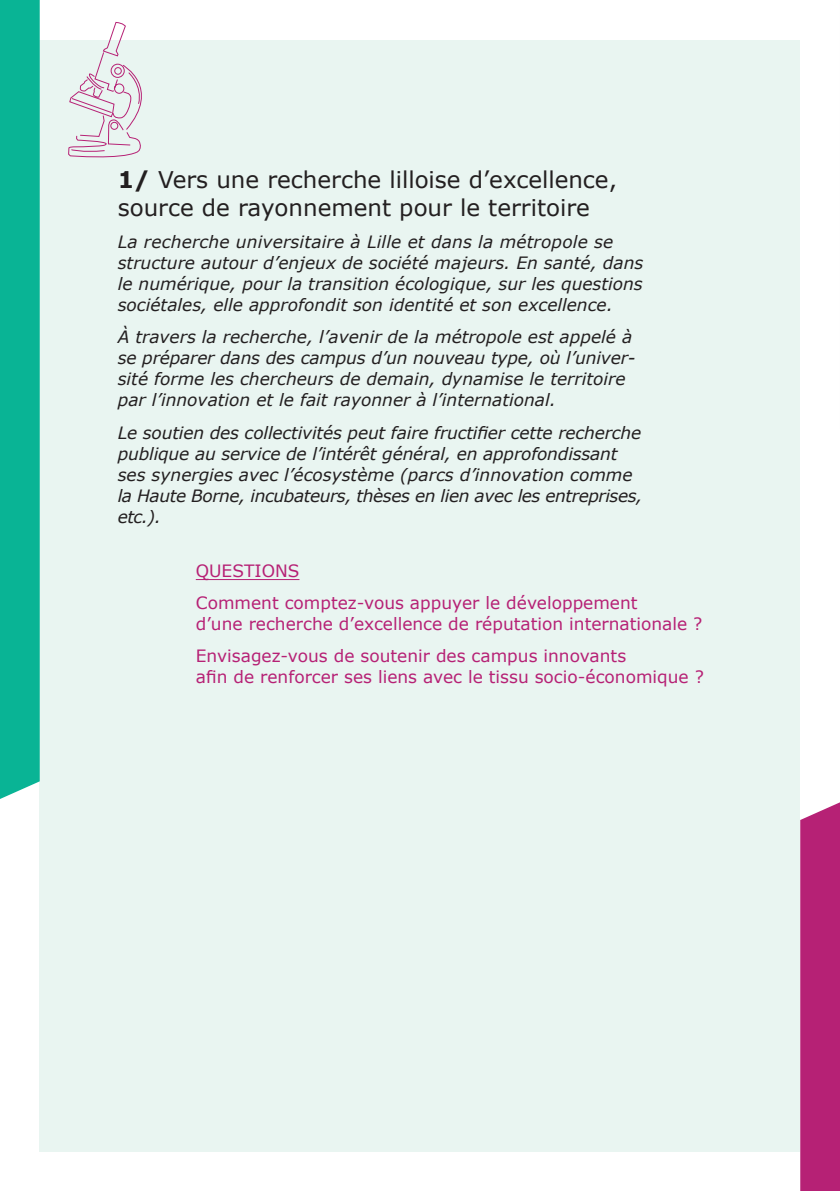
<style>
.page{position:relative;width:840px;height:1191px;background:#fff}
.page>*{position:absolute;margin:0;border:0;box-sizing:border-box;transform-origin:0 0}
.t1{font:23px/28px "Verdana";color:#231f20}
.t2{font:italic 17px/21px "Verdana";color:#231f20}
.t3{font:17px/32.4px "Verdana";color:#b62175}
.s1{font-weight:700}
</style>
<div class="page">
<div style="left:40px;top:40px;width:759px;height:1111px;background:#e9f5f1"></div>
<svg style="left:799px;top:802px;width:40px;height:389px;background:#b92c7c"></svg>
<div style="left:0;top:0;width:40px;height:799px;background:#09b495"></div>
<svg style="left:68px;top:21px;width:74px;height:137px"></svg>
<hr style="left:196px;top:579px;width:103px;height:1px;background:#b62175">
<h1 class="t1" style="left:118px;top:166px;width:500px"><span class="s1">1/</span> Vers une recherche lilloise d’excellence, source de rayonnement pour le territoire</h1>
<p class="t2" style="left:118px;top:232px;width:526px">La recherche universitaire à Lille et dans la métropole se structure autour d’enjeux de société majeurs. En santé, dans le numérique, pour la transition écologique, sur les questions sociétales, elle approfondit son identité et son excellence.</p>
<p class="t2" style="left:118px;top:327px;width:519px">À travers la recherche, l’avenir de la métropole est appelé à se préparer dans des campus d’un nouveau type, où l’univer&shy;sité forme les chercheurs de demain, dynamise le territoire par l’innovation et le fait rayonner à l’international.</p>
<p class="t2" style="left:118px;top:422px;width:526px">Le soutien des collectivités peut faire fructifier cette recherche publique au service de l’intérêt général, en approfondissant ses synergies avec l’écosystème (parcs d’innovation comme la Haute Borne, incubateurs, thèses en lien avec les entreprises, etc.).</p>
<p class="t3" style="left:196px;top:554px;width:443px">QUESTIONS<br>Comment comptez-vous appuyer le développement</p>
<p class="t3" style="left:196px;top:608px;width:508px">d’une recherche d’excellence de réputation internationale ?<br>Envisagez-vous de soutenir des campus innovants</p>
<p class="t3" style="left:196px;top:661px;width:509px">afin de renforcer ses liens avec le tissu socio-économique ?</p>
</div>
